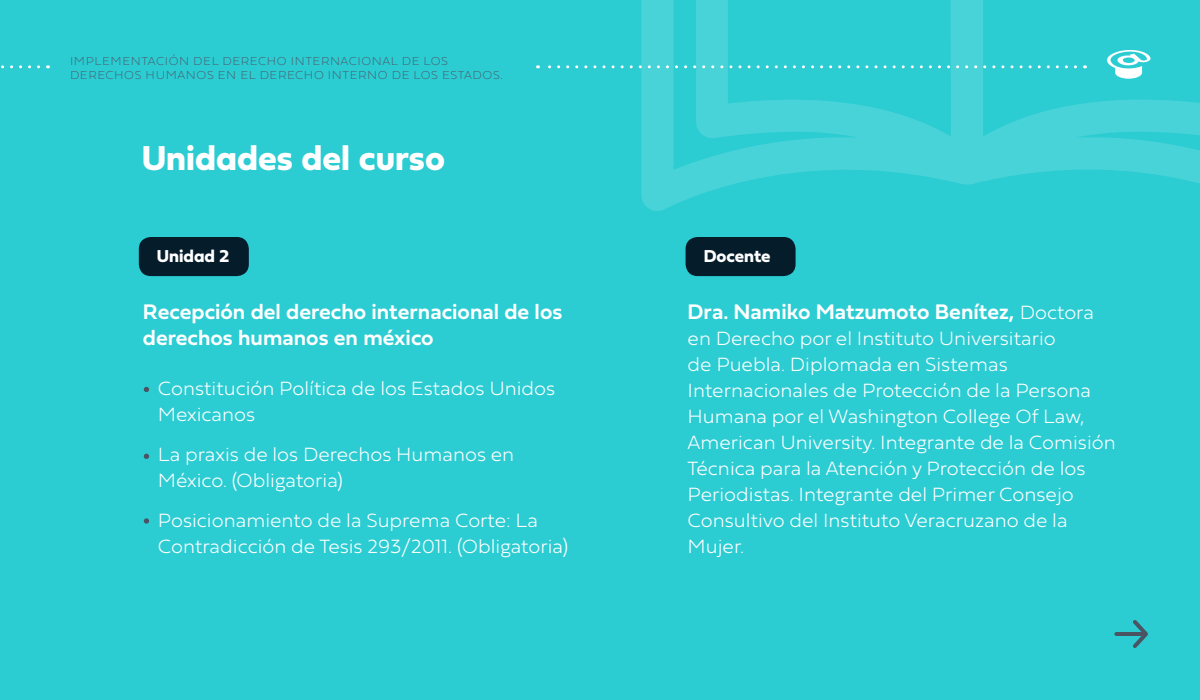
<style>
.page{position:relative;width:1200px;height:700px;background:#2cccd3}
.page>*{position:absolute;margin:0;border:0;box-sizing:border-box;transform-origin:0 0}
.t1{font:700 36px "Fieldwork 16 Geo";color:#fff}
.t2{font:600 22px/26px "Fieldwork 14 Hum";color:#fff}
.t3{font:100 20px/26px "Fieldwork 5 Hum";color:#fff}
.t4{font:700 18px "Fieldwork 16 Geo";color:#fff}
.t5{font:12px/14.4px "Fieldwork 2 Hum Hair";letter-spacing:.05em;color:#4b5463}
.s1{font-family:"Fieldwork 5 Hum";font-weight:100;font-size:20px}
</style>
<div class="page">
<svg style="left:144px;top:387px;width:5px;height:5px"></svg>
<svg style="left:144px;top:454px;width:5px;height:5px"></svg>
<svg style="left:144px;top:518px;width:5px;height:6px"></svg>
<hr style="left:1116px;top:632px;width:29px;height:4px;background:#4b5463">
<svg style="left:1133px;top:620px;width:15px;height:28px"></svg>
<div style="left:139px;top:237px;width:110px;height:39px;background:#051c2b;border-radius:12px"></div>
<div style="left:686px;top:237px;width:110px;height:39px;background:#051c2b;border-radius:12px"></div>
<svg style="left:1px;top:65px;width:38px;height:3px"></svg>
<svg style="left:639px;top:0;width:561px;height:211px"></svg>
<svg style="left:538px;top:65px;width:538px;height:3px"></svg>
<p class="t5" style="left:70px;top:53px;width:434px">IMPLEMENTACIÓN DEL DERECHO INTERNACIONAL DE LOS<br>DERECHOS HUMANOS EN EL DERECHO INTERNO DE LOS ESTADOS.</p>
<h1 class="t1" style="left:142px;top:129px;width:305px">Unidades del curso</h1>
<p class="t4" style="left:157px;top:242px;width:74px">Unidad 2</p>
<p class="t4" style="left:704px;top:242px;width:68px">Docente</p>
<p class="t2" style="left:143px;top:297px;width:421px">Recepción del derecho internacional de los derechos humanos en méxico</p>
<p class="t3" style="left:158px;top:374px;width:399px">Constitución Política de los Estados Unidos<br>Mexicanos</p>
<p class="t3" style="left:158px;top:440px;width:358px">La praxis de los Derechos Humanos en<br>México. (Obligatoria)</p>
<p class="t3" style="left:158px;top:506px;width:412px">Posicionamiento de la Suprema Corte: La<br>Contradicción de Tesis 293/2011. (Obligatoria)</p>
<p class="t2" style="left:688px;top:297px;width:408px">Dra. Namiko Matzumoto Benítez, <span class="s1">Doctora</span></p>
<p class="t3" style="left:688px;top:324px;width:430px">en Derecho por el Instituto Universitario<br>de Puebla. Diplomada en Sistemas Internacionales de Protección de la Persona Humana por el Washington College Of Law, American University. Integrante de la Comisión Técnica para la Atención y Protección de los Periodistas. Integrante del Primer Consejo Consultivo del Instituto Veracruzano de la Mujer.</p>
</div>
